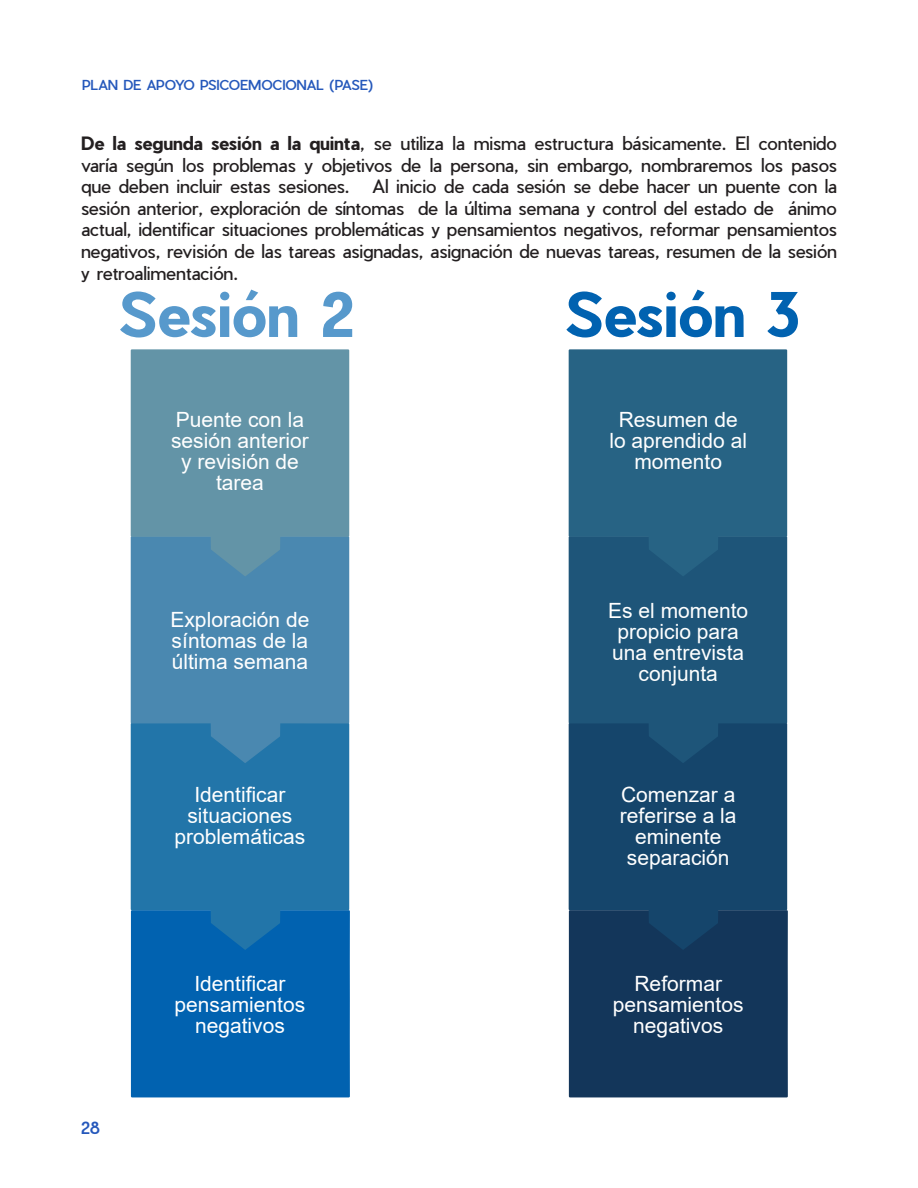
<style>
.page{position:relative;width:918px;height:1188px;background:#fff}
.page>*{position:absolute;margin:0;border:0;box-sizing:border-box;transform-origin:0 0}
.t1{font:700 60px "Pier Sans";color:#5799cc}
.t2{font:700 60px "Pier Sans";color:#0162b0}
.t3{font:21px/21px "Arial";color:#fff;text-align:center}
.t4{font:18px/21.6px "Pier Sans";letter-spacing:-.01em;color:#231f20;text-align:justify}
.t5{font:500 16.5px "Pier Sans";color:#2558bb}
.t6{font:500 13.5px "Pier Sans";letter-spacing:-.01em;color:#2558bb}
.s1{font-weight:700}
</style>
<div class="page">
<div style="left:569px;top:910px;width:219px;height:187px;background:#13365a"></div>
<svg style="left:569px;top:763px;width:218px;height:187px;background:#144268"></svg>
<svg style="left:569px;top:576px;width:218px;height:187px;background:#1c5276"></svg>
<svg style="left:569px;top:349px;width:218px;height:227px;background:#266182"></svg>
<div style="left:131px;top:910px;width:219px;height:187px;background:#0162b0"></div>
<svg style="left:131px;top:763px;width:218px;height:187px;background:#1c71aa"></svg>
<svg style="left:131px;top:576px;width:218px;height:187px;background:#4384ae"></svg>
<svg style="left:131px;top:349px;width:218px;height:227px;background:#5f92a8"></svg>
<p class="t6" style="left:82px;top:76px;width:293px">PLAN DE APOYO PSICOEMOCIONAL (PASE)</p>
<p class="t4" style="left:81px;top:132px;width:758px"><span class="s1">De la segunda sesión a la quinta</span>, se utiliza la misma estructura básicamente. El contenido varía según los problemas y objetivos de la persona, sin embargo, nombraremos los pasos que deben incluir estas sesiones.</p>
<p class="t4" style="left:81px;top:176px;width:758px;text-indent:291px">Al inicio de cada sesión se debe hacer un puente con la sesión anterior, exploración de síntomas de la última semana y control del estado de ánimo actual, identificar situaciones problemáticas y pensamientos negativos, reformar pensamientos negativos, revisión de las tareas asignadas, asignación de nuevas tareas, resumen de la sesión y retroalimentación.</p>
<p class="t1" style="left:118px;top:273px;width:237px">Sesión 2</p>
<p class="t2" style="left:565px;top:273px;width:237px">Sesión 3</p>
<p class="t5" style="left:81px;top:1117px;width:21px">28</p>
<p class="t3" style="left:171px;top:409px;width:139px">Puente con la sesión anterior y revisión de tarea</p>
<p class="t3" style="left:170px;top:609px;width:140px;text-align:justify">Exploración de síntomas de la última semana</p>
<p class="t3" style="left:175px;top:784px;width:132px">Identificar situaciones problemáticas</p>
<p class="t3" style="left:175px;top:973px;width:132px">Identificar pensamientos negativos</p>
<p class="t3" style="left:609px;top:409px;width:139px">Resumen de lo aprendido al momento</p>
<p class="t3" style="left:608px;top:600px;width:142px">Es el momento propicio para una entrevista conjunta</p>
<p class="t3" style="left:620px;top:784px;width:118px;text-align:left">Comenzar a referirse a la</p>
<p class="t3" style="left:627px;top:826px;width:104px">eminente separación</p>
<p class="t3" style="left:613px;top:973px;width:132px">Reformar pensamientos negativos</p>
</div>
